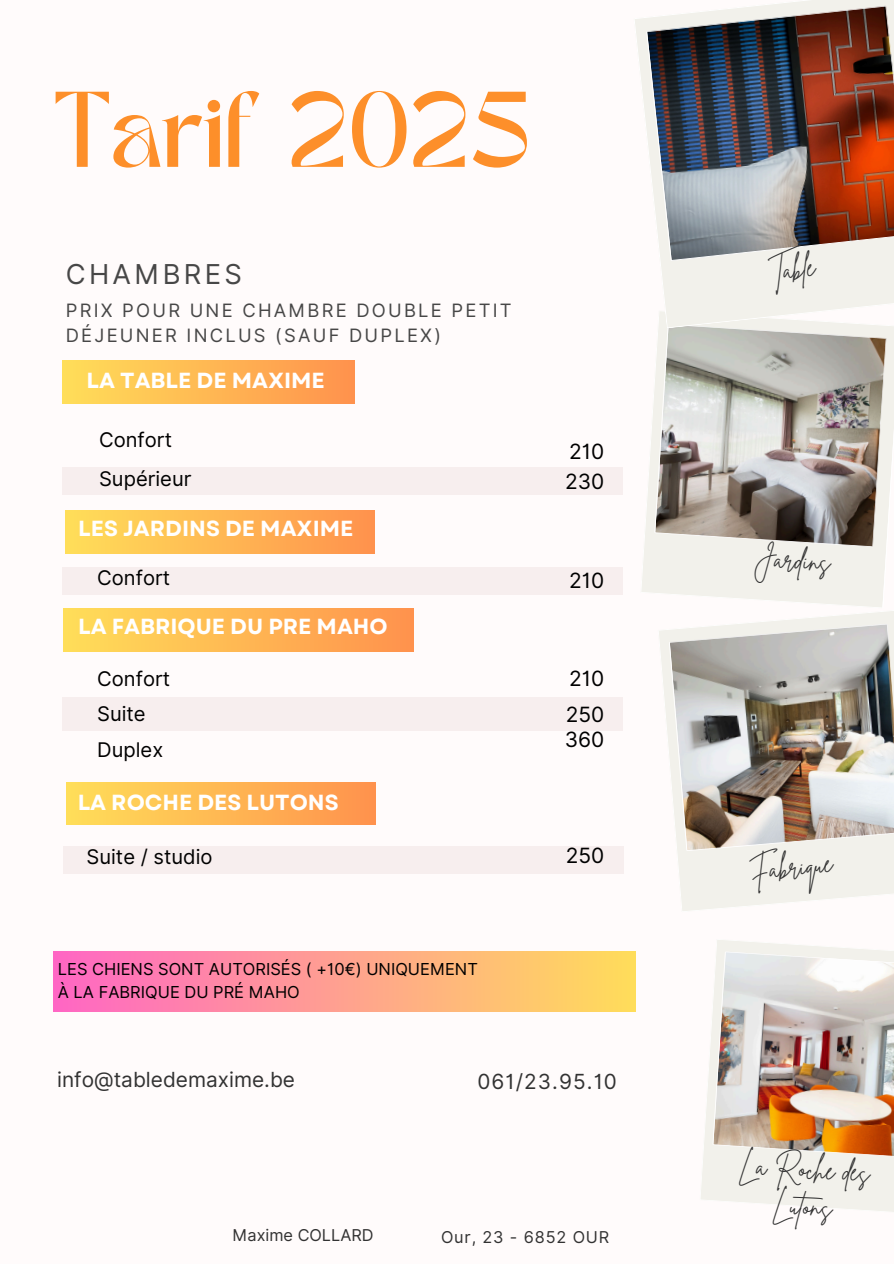
<style>
.page{position:relative;width:894px;height:1264px;background:#fff}
.page>*{position:absolute;margin:0;border:0;box-sizing:border-box;transform-origin:0 0}
.t1{font:75.15px "TANMERINGUE";color:#fd8f2a}
.t2{font:27.45px "Inter";letter-spacing:.12em;color:#474747}
.t3{font:26.55px/37px "Brittany Signature";color:#323232;text-align:center}
.t4{font:700 21.75px "Garet";color:#fff}
.t5{font:21px "Inter";color:#000}
.t6{font:20.85px "Inter";color:#323232}
.t7{font:20.25px "Inter";color:#000}
.t8{font:18.45px/24.8px "Inter";letter-spacing:.12em;color:#474747}
.t9{font:16.5px "Inter";color:#000}
.t10{font:16.35px "Inter";letter-spacing:.05em;color:#323232}
.t11{font:16.35px "Inter";color:#323232}
</style>
<div class="page">
<div style="left:0;top:0;width:893px;height:1263px;background:#fffbfb"></div>
<div style="left:53px;top:951px;width:582px;height:60px;background:linear-gradient(to right,#ff66c4,#ffdd5a)"></div>
<div style="left:62px;top:360px;width:292px;height:43px;background:linear-gradient(to right,#ffde59,#ff924d)"></div>
<div style="left:63px;top:608px;width:350px;height:43px;background:linear-gradient(to right,#ffde59,#ff924d)"></div>
<div style="left:62px;top:467px;width:560px;height:28px;background:#f6ecec"></div>
<div style="left:62px;top:697px;width:560px;height:34px;background:#f6ecec"></div>
<svg style="left:681px;top:891px;width:212px;height:20px;fill:#f2f1eb"></svg>
<img style="left:659px;top:611px;width:234px;height:280px">
<svg style="left:642px;top:406px;width:12px;height:187px;fill:#f2f1eb"></svg>
<svg style="left:654px;top:328px;width:239px;height:279px"></svg>
<svg style="left:701px;top:1031px;width:11px;height:169px;fill:#f2f1eb"></svg>
<img style="left:712px;top:940px;width:181px;height:272px">
<svg style="left:659px;top:299px;width:234px;height:29px;fill:#f2f1eb"></svg>
<img style="left:635px;top:0;width:258px;height:299px">
<div style="left:66px;top:510px;width:308px;height:43px;background:linear-gradient(to right,#ffde59,#ff924d)"></div>
<div style="left:62px;top:567px;width:560px;height:27px;background:#f6ecec"></div>
<div style="left:67px;top:782px;width:308px;height:42px;background:linear-gradient(to right,#ffde59,#ff924d)"></div>
<div style="left:63px;top:846px;width:560px;height:27px;background:#f6ecec"></div>
<p class="t1" style="left:53px;top:91px;width:477px">Tarif 2025</p>
<h5 class="t2" style="left:66px;top:257px;width:178px">CHAMBRES</h5>
<p class="t8" style="left:66px;top:298px;width:447px">PRIX POUR UNE CHAMBRE DOUBLE PETIT<br>DÉJEUNER INCLUS (SAUF DUPLEX)</p>
<h5 class="t4" style="left:87px;top:365px;width:240px">LA TABLE DE MAXIME</h5>
<h5 class="t7" style="left:99px;top:427px;width:74px">Confort</h5>
<h4 class="t7" style="left:99px;top:466px;width:94px">Supérieur</h4>
<h5 class="t5" style="left:569px;top:439px;width:37px">210</h5>
<h4 class="t5" style="left:565px;top:469px;width:41px">230</h4>
<h3 class="t4" style="left:78px;top:513px;width:276px">LES JARDINS DE MAXIME</h3>
<p class="t7" style="left:97px;top:566px;width:74px">Confort</p>
<h3 class="t5" style="left:569px;top:567px;width:37px">210</h3>
<h4 class="t4" style="left:78px;top:610px;width:311px">LA FABRIQUE DU PRE MAHO</h4>
<h5 class="t7" style="left:97px;top:666px;width:74px">Confort</h5>
<h5 class="t5" style="left:569px;top:665px;width:37px">210</h5>
<h5 class="t7" style="left:97px;top:701px;width:50px">Suite</h5>
<h5 class="t5" style="left:565px;top:702px;width:40px">250</h5>
<p class="t7" style="left:97px;top:737px;width:67px">Duplex</p>
<p class="t5" style="left:564px;top:727px;width:41px">360</p>
<p class="t4" style="left:78px;top:786px;width:262px">LA ROCHE DES LUTONS</p>
<h5 class="t7" style="left:87px;top:845px;width:127px">Suite / studio</h5>
<h5 class="t5" style="left:565px;top:842px;width:40px">250</h5>
<h1 class="t9" style="left:58px;top:959px;width:421px">LES CHIENS SONT AUTORISÉS ( +10€) UNIQUEMENT</h1>
<h2 class="t9" style="left:58px;top:981px;width:243px">À LA FABRIQUE DU PRÉ MAHO</h2>
<p class="t6" style="left:57px;top:1067px;width:239px">info@tabledemaxime.be</p>
<h3 class="t6" style="left:477px;top:1068px;width:141px">061/23.95.10</h3>
<p class="t11" style="left:232px;top:1225px;width:142px">Maxime COLLARD</p>
<h3 class="t10" style="left:441px;top:1227px;width:170px">Our, 23 - 6852 OUR</h3>
<h5 class="t3" style="left:767px;top:254px;width:48px;rotate:-6deg">Table</h5>
<h5 class="t3" style="left:755px;top:540px;width:78px;rotate:3deg">Jardins</h5>
<h5 class="t3" style="left:747px;top:853px;width:85px;rotate:-6deg">Fabrique</h5>
<h5 class="t3" style="left:739px;top:1147px;width:133px;rotate:3deg">La Roche des<br>Lutons</h5>
</div>
